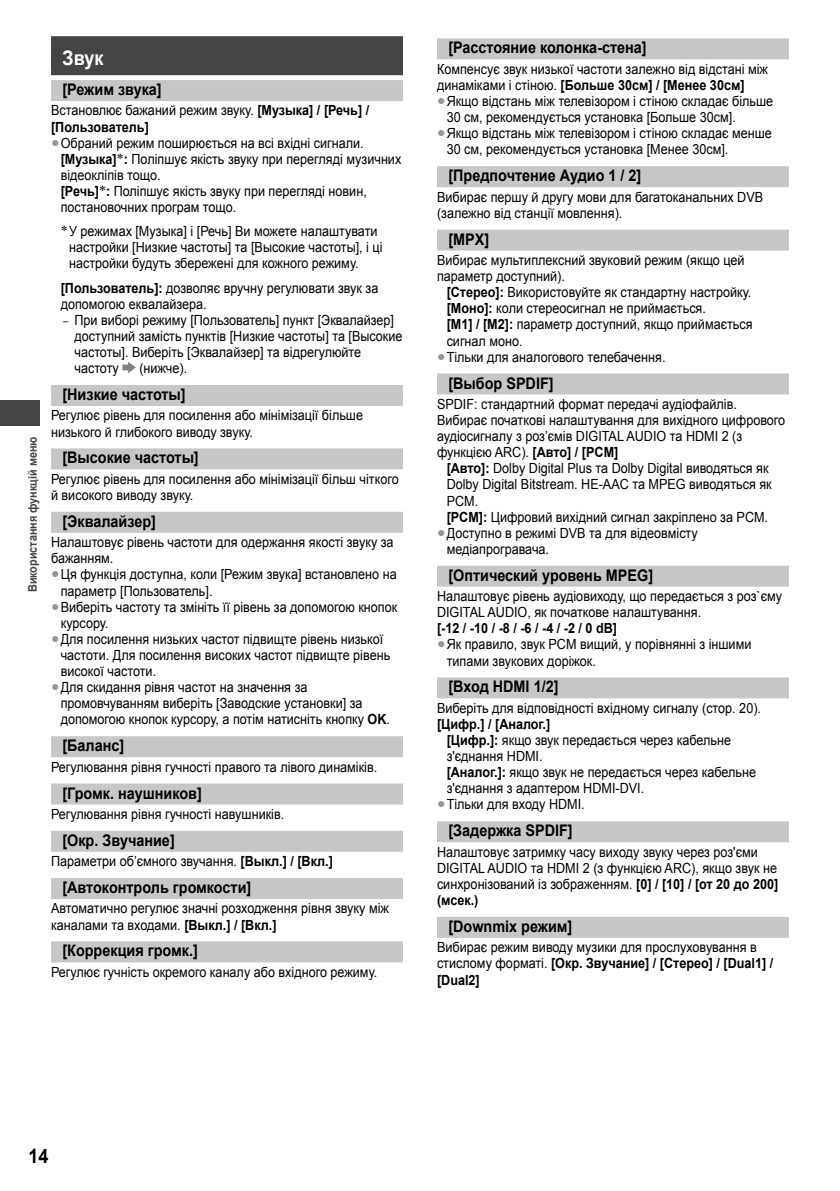
<style>
.page{position:relative;width:840px;height:1191px;background:#fff}
.page>*{position:absolute;margin:0;border:0;box-sizing:border-box;transform-origin:0 0}
.t1{font:700 20px "Arial";color:#fff;scale:.9 1}
.t2{font:700 20px "Arial";color:#000;scale:.9 1}
.t3{font:700 16px "Arial";color:#000;scale:.9 1}
.t4{font:14px/16px "Arial";color:#000;scale:.9 1}
.t5{font:700 14px/16px "Arial";color:#000;scale:.9 1}
.t6{font:700 12px "Arial";color:#444;scale:.9 1}
.s1{font-weight:400}
.s2{color:#969696}
.s3{font-weight:700}
.s4{font-family:"Minion Pro"}
</style>
<div class="page">
<div style="left:0;top:400px;width:40px;height:25px;background:#444"></div>
<div style="left:51px;top:36px;width:352px;height:32px;background:#444"></div>
<div style="left:51px;top:51px;width:352px;height:24px;background:#444"></div>
<div style="left:51px;top:80px;width:352px;height:21px;background:#c7c7c7"></div>
<div style="left:51px;top:385px;width:352px;height:21px;background:#c7c7c7"></div>
<div style="left:51px;top:448px;width:352px;height:21px;background:#c7c7c7"></div>
<div style="left:51px;top:512px;width:352px;height:21px;background:#c7c7c7"></div>
<div style="left:51px;top:736px;width:352px;height:21px;background:#c7c7c7"></div>
<div style="left:51px;top:783px;width:352px;height:21px;background:#c7c7c7"></div>
<div style="left:51px;top:830px;width:352px;height:21px;background:#c7c7c7"></div>
<div style="left:51px;top:878px;width:352px;height:21px;background:#c7c7c7"></div>
<div style="left:51px;top:941px;width:352px;height:21px;background:#c7c7c7"></div>
<svg style="left:122px;top:362px;width:14px;height:11px"></svg>
<div style="left:437px;top:38px;width:351px;height:21px;background:#c7c7c7"></div>
<div style="left:437px;top:166px;width:351px;height:21px;background:#c7c7c7"></div>
<div style="left:437px;top:229px;width:351px;height:21px;background:#c7c7c7"></div>
<div style="left:437px;top:373px;width:351px;height:21px;background:#c7c7c7"></div>
<div style="left:437px;top:565px;width:351px;height:21px;background:#c7c7c7"></div>
<div style="left:437px;top:677px;width:351px;height:21px;background:#c7c7c7"></div>
<div style="left:437px;top:821px;width:351px;height:21px;background:#c7c7c7"></div>
<div style="left:437px;top:917px;width:351px;height:21px;background:#c7c7c7"></div>
<p class="t6" style="left:26px;top:592px;width:174px;rotate:-90deg">Використання функцій меню</p>
<h1 class="t1" style="left:62px;top:47px;width:47px">Звук</h1>
<p class="t3" style="left:62px;top:81px;width:112px">[Режим звука]</p>
<p class="t5" style="left:51px;top:103px;width:355px"><span class="s1">Встановлює бажаний режим звуку.</span> [Музыка] / [Речь] / [Пользователь]</p>
<p class="t4" style="left:61px;top:135px;width:380px;text-indent:-10px"><span class="s2">●</span>Обраний режим поширюється на всі вхідні сигнали. <span class="s3">[Музыка] :</span> Поліпшує якість звуку при перегляді музичних відеокліпів тощо.<br><span class="s3">[Речь] :</span> Поліпшує якість звуку при перегляді новин, постановочних програм тощо.</p>
<p class="t4" style="left:69px;top:223px;width:349px">У режимах [Музыка] і [Речь] Ви можете налаштувати настройки [Низкие частоты] та [Высокие частоты], і ці настройки будуть збережені для кожного режиму.</p>
<p class="t4" style="left:61px;top:280px;width:354px"><span class="s3">[Пользователь]:</span> дозволяє вручну регулювати звук за допомогою еквалайзера.</p>
<p class="t4" style="left:74px;top:312px;width:366px;text-indent:-12px"><span class="s4">–</span> При виборі режиму [Пользователь] пункт [Эквалайзер] доступний замість пунктів [Низкие частоты] та [Высокие частоты]. Виберіть [Эквалайзер] та відрегулюйте частоту</p>
<p class="t4" style="left:139px;top:360px;width:55px">(нижче).</p>
<p class="t3" style="left:62px;top:385px;width:138px">[Низкие частоты]</p>
<p class="t4" style="left:51px;top:407px;width:348px">Регулює рівень для посилення або мінімізації більше низького й глибокого виводу звуку.</p>
<p class="t3" style="left:62px;top:449px;width:153px">[Высокие частоты]</p>
<p class="t4" style="left:51px;top:471px;width:387px">Регулює рівень для посилення або мінімізації більш чіткого й високого виводу звуку.</p>
<p class="t3" style="left:62px;top:512px;width:105px">[Эквалайзер]</p>
<p class="t4" style="left:51px;top:534px;width:382px">Налаштовує рівень частоти для одержання якості звуку за бажанням.</p>
<p class="t4" style="left:61px;top:566px;width:375px;text-indent:-10px"><span class="s2">●</span>Ця функція доступна, коли [Режим звука] встановлено на параметр [Пользователь].</p>
<p class="t4" style="left:61px;top:599px;width:375px;text-indent:-10px"><span class="s2">●</span>Виберіть частоту та змініть її рівень за допомогою кнопок курсору.</p>
<p class="t4" style="left:61px;top:631px;width:367px;text-indent:-10px"><span class="s2">●</span>Для посилення низьких частот підвищте рівень низької частоти. Для посилення високих частот підвищте рівень високої частоти.</p>
<p class="t4" style="left:61px;top:679px;width:367px;text-indent:-10px"><span class="s2">●</span>Для скидання рівня частот на значення за промовчуванням виберіть [Заводские установки] за допомогою кнопок курсору, а потім натисніть кнопку <span class="s3">OK</span>.</p>
<p class="t3" style="left:62px;top:737px;width:70px">[Баланс]</p>
<p class="t4" style="left:51px;top:759px;width:364px">Регулювання рівня гучності правого та лівого динаміків.</p>
<p class="t3" style="left:62px;top:784px;width:156px">[Громк. наyшников]</p>
<p class="t4" style="left:51px;top:806px;width:260px">Регулювання рівня гучності навушників.</p>
<p class="t3" style="left:62px;top:831px;width:126px">[Окр. Звучание]</p>
<p class="t4" style="left:51px;top:853px;width:314px">Параметри об’ємного звучання. <span class="s3">[Выкл.] / [Вкл.]</span></p>
<p class="t3" style="left:62px;top:878px;width:211px">[Автоконтроль громкости]</p>
<p class="t4" style="left:51px;top:900px;width:377px">Автоматично регулює значні розходження рівня звуку між каналами та входами. <span class="s3">[Выкл.] / [Вкл.]</span></p>
<p class="t3" style="left:62px;top:942px;width:152px">[Коррекция громк.]</p>
<p class="t4" style="left:51px;top:964px;width:364px">Регулює гучність окремого каналу або вхідного режиму.</p>
<p class="t3" style="left:448px;top:39px;width:222px">[Расстояние колонка-стена]</p>
<p class="t4" style="left:437px;top:61px;width:369px">Компенсує звук низької частоти залежно від відстані між динаміками і стіною. <span class="s3">[Больше 30см] / [Менее 30см]</span></p>
<p class="t4" style="left:446px;top:93px;width:364px;text-indent:-10px"><span class="s2">●</span>Якщо відстань між телевізором і стіною складає більше<br>30 см, рекомендується установка [Больше 30см].</p>
<p class="t4" style="left:446px;top:125px;width:362px;text-indent:-10px"><span class="s2">●</span>Якщо відстань між телевізором і стіною складає менше<br>30 см, рекомендується установка [Менее 30см].</p>
<p class="t3" style="left:448px;top:167px;width:216px">[Предпочтение Аудио 1 / 2]</p>
<p class="t4" style="left:437px;top:189px;width:363px">Вибирає першу й другу мови для багатоканальних DVB (залежно від станції мовлення).</p>
<p class="t3" style="left:448px;top:230px;width:47px">[MPX]</p>
<p class="t4" style="left:437px;top:252px;width:343px">Вибирає мультиплексний звуковий режим (якщо цей параметр доступний).</p>
<p class="t4" style="left:446px;top:284px;width:341px"><span class="s3">[Стерео]:</span> Використовуйте як стандартну настройку. <span class="s3">[Моно]:</span> коли стереосигнал не приймається.<br><span class="s3">[M1] / [M2]:</span> параметр доступний, якщо приймається сигнал моно.</p>
<p class="t4" style="left:437px;top:349px;width:255px"><span class="s2">●</span>Тільки для аналогового телебачення.</p>
<p class="t3" style="left:448px;top:374px;width:118px">[Выбор SPDIF]</p>
<p class="t4" style="left:437px;top:396px;width:388px">SPDIF: стандартний формат передачі аудіофайлів.<br>Вибирає початкові налаштування для вихідного цифрового аудіосигналу з роз’ємів DIGITAL AUDIO та HDMI 2 (з функцією ARC). <span class="s3">[Авто] / [PCM]</span></p>
<p class="t4" style="left:446px;top:460px;width:362px"><span class="s3">[Авто]:</span> Dolby Digital Plus та Dolby Digital виводяться як Dolby Digital Bitstream. HE-AAC та MPEG виводяться як PCM.<br><span class="s3">[PCM]:</span> Цифровий вихідний сигнал закріплено за PCM.</p>
<p class="t4" style="left:446px;top:525px;width:280px;text-indent:-10px"><span class="s2">●</span>Доступно в режимі DVB та для відеовмісту медіапрогравача.</p>
<p class="t3" style="left:448px;top:566px;width:229px">[Оптический уровень MPEG]</p>
<p class="t4" style="left:437px;top:588px;width:385px">Налаштовує рівень аудіовиходу, що передається з роз`єму<br>DIGITAL AUDIO, як початкове налаштування.</p>
<p class="t5" style="left:437px;top:620px;width:201px">[-12 / -10 / -8 / -6 / -4 / -2 / 0 dB]</p>
<p class="t4" style="left:446px;top:636px;width:340px;text-indent:-10px"><span class="s2">●</span>Як правило, звук PCM вищий, у порівнянні з іншими типами звукових доріжок.</p>
<p class="t3" style="left:448px;top:678px;width:124px">[Вход HDMI 1/2]</p>
<p class="t4" style="left:437px;top:700px;width:361px">Виберіть для відповідності вхідному сигналу (стор. 20).</p>
<p class="t4" style="left:446px;top:716px;width:345px;text-indent:-10px"><span class="s3">[Цифр.] / [Аналог.]<br>[Цифр.]:</span> якщо звук передається через кабельне з'єднання HDMI.<br><span class="s3">[Аналог.]:</span> якщо звук не передається через кабельне з'єднання з адаптером HDMI-DVI.</p>
<p class="t4" style="left:437px;top:796px;width:165px"><span class="s2">●</span>Тільки для входу HDMI.</p>
<p class="t3" style="left:448px;top:822px;width:140px">[Задержка SPDIF]</p>
<p class="t4" style="left:437px;top:844px;width:380px">Налаштовує затримку часу виходу звуку через роз'єми DIGITAL AUDIO та HDMI 2 (з функцією ARC), якщо звук не синхронізований із зображенням. <span class="s3">[0] / [10] / [от 20 до 200] (мсек.)</span></p>
<p class="t3" style="left:448px;top:917px;width:139px">[Downmix режим]</p>
<p class="t4" style="left:437px;top:939px;width:375px">Вибирає режим виводу музики для прослуховування в стислому форматі. <span class="s3">[Окр. Звучание] / [Стерео] / [Dual1] / [Dual2]</span></p>
<h1 class="t2" style="left:28px;top:1144px;width:24px">14</h1>
</div>
